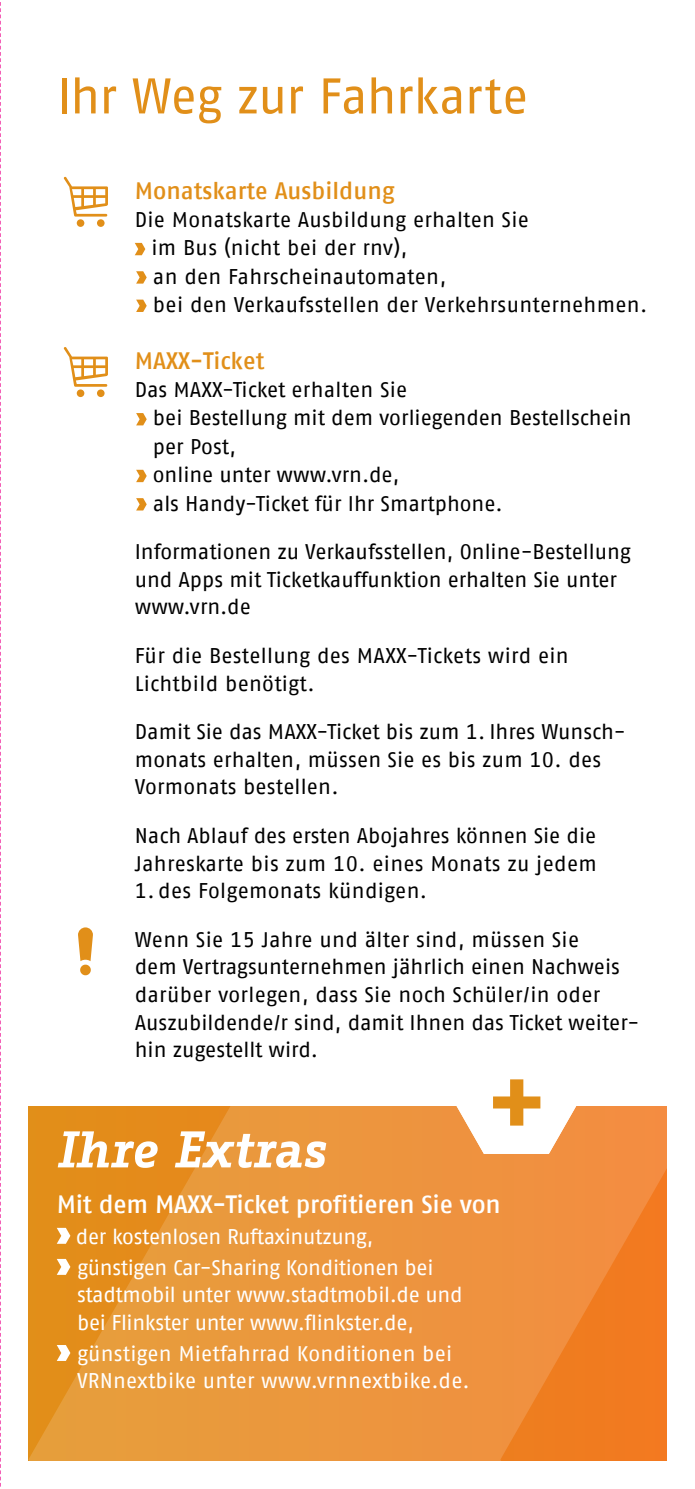
<style>
.page{position:relative;width:695px;height:1489px;background:#fff}
.page>*{position:absolute;margin:0;border:0;box-sizing:border-box;transform-origin:0 0}
.t1{font:50px "Fago No Tf";letter-spacing:-.02em;color:#e18f19}
.t2{font:italic 700 50px "Fago Office Serif";letter-spacing:.005em;color:#fff}
.t3{font:500 25px "Fago No Tf";letter-spacing:-.01em;color:#fff}
.t4{font:500 23.75px "Fago No Tf";color:#e18f19}
.t5{font:21.25px/27.5px "Fago No Tf";color:#000}
.t6{font:21.25px/31px "Fago No Tf";letter-spacing:-.015em;color:#fff}
.t7{font:21.25px/27.5px "Fago No Tf";letter-spacing:.01em;color:#fff}
</style>
<div class="page">
<svg style="left:0;top:2px;width:1px;height:1485px"></svg>
<svg style="left:28px;top:1106px;width:638px;height:354px;background:#eb9134"></svg>
<svg style="left:451px;top:1079px;width:130px;height:74px"></svg>
<svg style="left:57px;top:1227px;width:13px;height:16px"></svg>
<svg style="left:57px;top:1258px;width:13px;height:16px"></svg>
<svg style="left:57px;top:1344px;width:13px;height:16px"></svg>
<svg style="left:135px;top:243px;width:10px;height:12px"></svg>
<svg style="left:136px;top:271px;width:11px;height:12px"></svg>
<svg style="left:136px;top:299px;width:11px;height:13px"></svg>
<svg style="left:136px;top:413px;width:11px;height:12px"></svg>
<svg style="left:136px;top:470px;width:11px;height:12px"></svg>
<svg style="left:136px;top:498px;width:11px;height:12px"></svg>
<svg style="left:64px;top:177px;width:44px;height:50px"></svg>
<svg style="left:64px;top:347px;width:44px;height:50px"></svg>
<svg style="left:78px;top:927px;width:15px;height:48px"></svg>
<h1 class="t1" style="left:57px;top:68px;width:473px">Ihr Weg zur Fahrkarte</h1>
<p class="t4" style="left:135px;top:176px;width:261px">Monatskarte Ausbildung</p>
<p class="t5" style="left:151px;top:205px;width:497px;line-height:28.2px;text-indent:-17px">Die Monatskarte Ausbildung erhalten Sie<br>im Bus (nicht bei der rnv),<br>an den Fahrscheinautomaten,<br>bei den Verkaufsstellen der Verkehrsunternehmen.</p>
<p class="t4" style="left:135px;top:347px;width:131px">MAXX-Ticket</p>
<p class="t5" style="left:153px;top:375px;width:480px;line-height:28.2px;text-indent:-18px">Das MAXX-Ticket erhalten Sie<br>bei Bestellung mit dem vorliegenden Bestellschein per Post,<br>online unter www.vrn.de,<br>als Handy-Ticket für Ihr Smartphone.</p>
<p class="t5" style="left:135px;top:538px;width:497px">Informationen zu Verkaufsstellen, Online-Bestellung und Apps mit Ticketkauffunktion erhalten Sie unter www.vrn.de</p>
<p class="t5" style="left:135px;top:641px;width:435px">Für die Bestellung des MAXX-Tickets wird ein<br>Lichtbild benötigt.</p>
<p class="t5" style="left:135px;top:718px;width:488px">Damit Sie das MAXX-Ticket bis zum 1. Ihres Wunsch&shy;monats erhalten, müssen Sie es bis zum 10. des<br>Vormonats bestellen.</p>
<p class="t5" style="left:135px;top:821px;width:463px">Nach Ablauf des ersten Abojahres können Sie die<br>Jahreskarte bis zum 10. eines Monats zu jedem</p>
<p class="t5" style="left:135px;top:876px;width:294px">1. des Folgemonats kündigen.</p>
<p class="t5" style="left:135px;top:925px;width:506px">Wenn Sie 15 Jahre und älter sind, müssen Sie<br>dem Vertragsunternehmen jährlich einen Nachweis darüber vorlegen, dass Sie noch Schüler/in oder Auszubildende/r sind, damit Ihnen das Ticket weiter&shy;hin zugestellt wird.</p>
<h1 class="t2" style="left:57px;top:1120px;width:270px">Ihre Extras</h1>
<p class="t3" style="left:57px;top:1189px;width:445px">Mit dem MAXX-Ticket profitieren Sie von</p>
<p class="t6" style="left:76px;top:1220px;width:359px">der kostenlosen Ruftaxinutzung, günstigen Car-Sharing Konditionen bei</p>
<p class="t6" style="left:77px;top:1280px;width:387px;line-height:27.5px">stadtmobil unter www.stadtmobil.de und bei Flinkster unter www.flinkster.de,</p>
<p class="t7" style="left:77px;top:1339px;width:394px">günstigen Mietfahrrad Konditionen bei<br>VRNnextbike unter www.vrnnextbike.de.</p>
</div>
